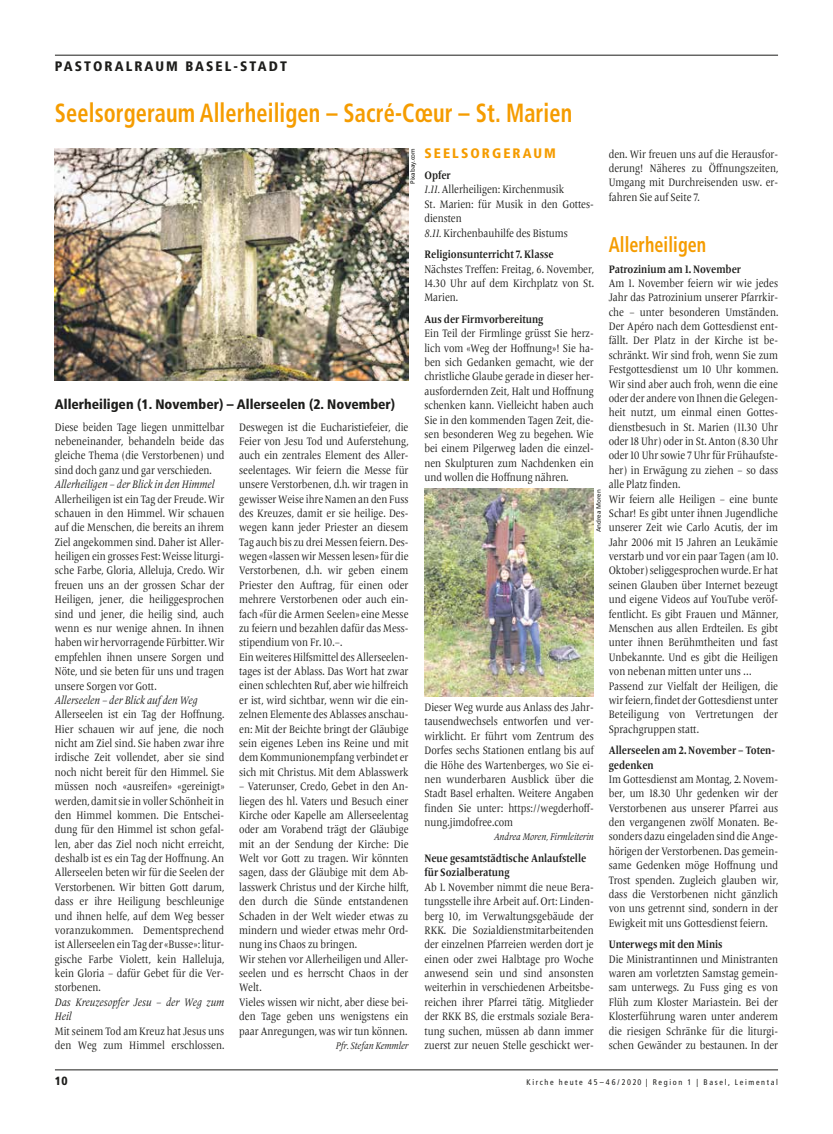
<style>
.page{position:relative;width:833px;height:1134px;background:#fff}
.page>*{position:absolute;margin:0;border:0;box-sizing:border-box;transform-origin:0 0}
.t1{font:700 condensed 26.25px "Frutiger";letter-spacing:.005em;color:#f59c00;scale:.85 1}
.t2{font:700 condensed 21.25px "Frutiger";letter-spacing:.005em;color:#f59c00;scale:.85 1}
.t3{font:900 condensed 13.75px "Frutiger";color:#1d1d1b}
.t4{font:900 condensed 13.75px "Frutiger";letter-spacing:.15em;color:#1d1d1b}
.t5{font:900 condensed 13.75px "Frutiger";letter-spacing:.15em;color:#f59c00}
.t6{font:900 condensed 11.88px "Frutiger";color:#1d1d1b}
.t7{font:11.25px/14.4px "Frutiger Serif LT Pro";color:#1d1d1b;text-align:justify;scale:.85 1}
.t8{font:700 11.25px/14.4px "Frutiger Serif LT Pro";color:#1d1d1b;scale:.85 1}
.t9{font:italic 11.25px/14.4px "Frutiger Serif LT Pro";color:#1d1d1b;scale:.85 1}
.t10{font:italic 10px "Frutiger Serif LT Pro";color:#1d1d1b;scale:.85 1}
.t11{font:condensed 8.12px "Frutiger";letter-spacing:.2em;color:#1d1d1b}
.t12{font:6.25px "Frutiger";color:#1d1d1b}
.s1{font-weight:700}
.s2{font-style:italic}
</style>
<div class="page">
<hr style="left:55px;top:1070px;width:723px;height:1px;background:#1d1d1b">
<hr style="left:55px;top:55px;width:723px;height:1px;background:#1d1d1b">
<img style="left:55px;top:148px;width:353px;height:232px">
<img style="left:424px;top:488px;width:170px;height:208px">
<p class="t4" style="left:55px;top:58px;width:233px">PASTORALRAUM BASEL-STADT</p>
<h1 class="t1" style="left:55px;top:97px;width:610px">Seelsorgeraum Allerheiligen – Sacré-Cœur – St. Marien</h1>
<p class="t5" style="left:424px;top:144px;width:133px">SEELSORGERAUM</p>
<p class="t7" style="left:424px;top:168px;width:201px;text-align:left"><span class="s1">Opfer<br></span><span class="s2">1.11.</span> Allerheiligen: Kirchenmusik<br>St. Marien: für Musik in den Gottes&shy;diensten<br><span class="s2">8.11.</span> Kirchenbauhilfe des Bistums</p>
<p class="t8" style="left:424px;top:247px;width:153px">Religionsunterricht 7. Klasse</p>
<p class="t7" style="left:424px;top:262px;width:201px">Nächstes Treffen: Freitag, 6. November, 14.30 Uhr auf dem Kirchplatz von St.<br>Marien.</p>
<p class="t8" style="left:424px;top:312px;width:141px">Aus der Firmvorbereitung</p>
<p class="t7" style="left:424px;top:326px;width:201px">Ein Teil der Firmlinge grüsst Sie herz&shy;lich vom «Weg der Hoffnung»! Sie ha&shy;ben sich Gedanken gemacht, wie der christliche Glaube gerade in dieser her&shy;ausfordernden Zeit, Halt und Hoffnung schenken kann. Vielleicht haben auch Sie in den kommenden Tagen Zeit, die&shy;sen besonderen Weg zu begehen. Wie bei einem Pilgerweg laden die einzel&shy;nen Skulpturen zum Nachdenken ein und wollen die Hoffnung nähren.</p>
<p class="t12" style="left:409px;top:184px;width:37px;rotate:-90deg">Pixabay.com</p>
<p class="t7" style="left:609px;top:147px;width:201px">den. Wir freuen uns auf die Herausfor&shy;derung! Näheres zu Öffnungszeiten, Umgang mit Durchreisenden usw. er&shy;fahren Sie auf Seite 7.</p>
<h2 class="t2" style="left:609px;top:232px;width:116px">Allerheiligen</h2>
<p class="t8" style="left:609px;top:262px;width:157px">Patrozinium am 1. November</p>
<p class="t7" style="left:609px;top:276px;width:201px;text-align:left">Am 1. November feiern wir wie jedes Jahr das Patrozinium unserer Pfarrkir&shy;che – unter besonderen Umständen.<br>Der Apéro nach dem Gottesdienst ent&shy;fällt. Der Platz in der Kirche ist be&shy;schränkt. Wir sind froh, wenn Sie zum Festgottesdienst um 10 Uhr kommen.<br>Wir sind aber auch froh, wenn die eine oder der andere von Ihnen die Gelegen&shy;heit nutzt, um einmal einen Gottes&shy;dienstbesuch in St. Marien (11.30 Uhr oder 18 Uhr) oder in St. Anton (8.30 Uhr oder 10 Uhr sowie 7 Uhr für Frühaufste&shy;her) in Erwägung zu ziehen – so dass alle Platz finden.<br>Wir feiern alle Heiligen – eine bunte Schar! Es gibt unter ihnen Jugendliche unserer Zeit wie Carlo Acutis, der im Jahr 2006 mit 15 Jahren an Leukämie verstarb und vor ein paar Tagen (am 10.<br>Oktober) seliggesprochen wurde. Er hat seinen Glauben über Internet bezeugt und eigene Videos auf YouTube veröf&shy;fentlicht. Es gibt Frauen und Männer, Menschen aus allen Erdteilen. Es gibt unter ihnen Berühmtheiten und fast Unbekannte. Und es gibt die Heiligen von nebenan mitten unter uns … Passend zur Vielfalt der Heiligen, die wir feiern, findet der Gottesdienst unter Beteiligung von Vertretungen der Sprachgruppen statt.</p>
<p class="t8" style="left:609px;top:743px;width:197px">Allerseelen am 2. November – Toten&shy;gedenken</p>
<p class="t7" style="left:609px;top:772px;width:201px">Im Gottesdienst am Montag, 2. Novem&shy;ber, um 18.30 Uhr gedenken wir der Verstorbenen aus unserer Pfarrei aus den vergangenen zwölf Monaten. Be&shy;sonders dazu eingeladen sind die Ange&shy;hörigen der Verstorbenen. Das gemein&shy;same Gedenken möge Hoffnung und Trost spenden. Zugleich glauben wir, dass die Verstorbenen nicht gänzlich von uns getrennt sind, sondern in der Ewigkeit mit uns Gottesdienst feiern.</p>
<p class="t8" style="left:609px;top:937px;width:135px">Unterwegs mit den Minis</p>
<p class="t7" style="left:609px;top:952px;width:201px">Die Ministrantinnen und Ministranten waren am vorletzten Samstag gemein&shy;sam unterwegs. Zu Fuss ging es von Flüh zum Kloster Mariastein. Bei der Klosterführung waren unter anderem die riesigen Schränke für die liturgi&shy;schen Gewänder zu bestaunen. In der</p>
<p class="t3" style="left:55px;top:396px;width:342px">Allerheiligen (1. November) – Allerseelen (2. November)</p>
<p class="t7" style="left:55px;top:420px;width:201px">Diese beiden Tage liegen unmittelbar nebeneinander, behandeln beide das gleiche Thema (die Verstorbenen) und sind doch ganz und gar verschieden.</p>
<p class="t9" style="left:55px;top:477px;width:189px">Allerheiligen – der Blick in den Himmel</p>
<p class="t7" style="left:55px;top:492px;width:201px">Allerheiligen ist ein Tag der Freude. Wir schauen in den Himmel. Wir schauen auf die Menschen, die bereits an ihrem Ziel angekommen sind. Daher ist Aller&shy;heiligen ein grosses Fest: Weisse liturgi&shy;sche Farbe, Gloria, Alleluja, Credo. Wir freuen uns an der grossen Schar der Heiligen, jener, die heiliggesprochen sind und jener, die heilig sind, auch wenn es nur wenige ahnen. In ihnen haben wir hervorragende Fürbitter. Wir empfehlen ihnen unsere Sorgen und Nöte, und sie beten für uns und tragen unsere Sorgen vor Gott.</p>
<p class="t9" style="left:55px;top:693px;width:169px">Allerseelen – der Blick auf den Weg</p>
<p class="t7" style="left:55px;top:707px;width:201px">Allerseelen ist ein Tag der Hoffnung.<br>Hier schauen wir auf jene, die noch nicht am Ziel sind. Sie haben zwar ihre irdische Zeit vollendet, aber sie sind noch nicht bereit für den Himmel. Sie müssen noch «ausreifen» «gereinigt» werden, damit sie in voller Schönheit in den Himmel kommen. Die Entschei&shy;dung für den Himmel ist schon gefal&shy;len, aber das Ziel noch nicht erreicht, deshalb ist es ein Tag der Hoffnung. An Allerseelen beten wir für die Seelen der Verstorbenen. Wir bitten Gott darum, dass er ihre Heiligung beschleunige und ihnen helfe, auf dem Weg besser voranzukommen. Dementsprechend ist Allerseelen ein Tag der «Busse»: litur&shy;gische Farbe Violett, kein Halleluja, kein Gloria – dafür Gebet für die Ver&shy;storbenen.</p>
<p class="t9" style="left:55px;top:995px;width:201px">Das Kreuzesopfer Jesu – der Weg zum<br>Heil</p>
<p class="t7" style="left:55px;top:1024px;width:201px">Mit seinem Tod am Kreuz hat Jesus uns den Weg zum Himmel erschlossen.</p>
<p class="t7" style="left:239px;top:420px;width:201px;text-align:left">Deswegen ist die Eucharistiefeier, die Feier von Jesu Tod und Auferstehung, auch ein zentrales Element des Aller&shy;seelentages. Wir feiern die Messe für unsere Verstorbenen, d.h. wir tragen in gewisser Weise ihre Namen an den Fuss des Kreuzes, damit er sie heilige. Des&shy;wegen kann jeder Priester an diesem Tag auch bis zu drei Messen feiern. Des&shy;wegen «lassen wir Messen lesen» für die Verstorbenen, d.h. wir geben einem Priester den Auftrag, für einen oder mehrere Verstorbenen oder auch ein&shy;fach «für die Armen Seelen» eine Messe zu feiern und bezahlen dafür das Mess&shy;stipendium von Fr. 10.–.<br>Ein weiteres Hilfsmittel des Allerseelen&shy;tages ist der Ablass. Das Wort hat zwar einen schlechten Ruf, aber wie hilfreich er ist, wird sichtbar, wenn wir die ein&shy;zelnen Elemente des Ablasses anschau&shy;en: Mit der Beichte bringt der Gläubige sein eigenes Leben ins Reine und mit dem Kommunionempfang verbindet er sich mit Christus. Mit dem Ablasswerk</p>
<p class="t7" style="left:239px;top:779px;width:201px;text-align:left">– Vaterunser, Credo, Gebet in den An&shy;liegen des hl. Vaters und Besuch einer Kirche oder Kapelle am Allerseelentag oder am Vorabend trägt der Gläubige mit an der Sendung der Kirche: Die Welt vor Gott zu tragen. Wir könnten sagen, dass der Gläubige mit dem Ab&shy;lasswerk Christus und der Kirche hilft, den durch die Sünde entstandenen Schaden in der Welt wieder etwas zu mindern und wieder etwas mehr Ord&shy;nung ins Chaos zu bringen.<br>Wir stehen vor Allerheiligen und Aller&shy;seelen und es herrscht Chaos in der Welt.<br>Vieles wissen wir nicht, aber diese bei&shy;den Tage geben uns wenigstens ein paar Anregungen, was wir tun können.</p>
<p class="t10" style="left:336px;top:1039px;width:87px">Pfr. Stefan Kemmler</p>
<p class="t12" style="left:595px;top:532px;width:44px;rotate:-90deg">Andrea Moren</p>
<p class="t7" style="left:424px;top:700px;width:201px">Dieser Weg wurde aus Anlass des Jahr&shy;tausendwechsels entworfen und ver&shy;wirklicht. Er führt vom Zentrum des Dorfes sechs Stationen entlang bis auf die Höhe des Wartenberges, wo Sie ei&shy;nen wunderbaren Ausblick über die Stadt Basel erhalten. Weitere Angaben finden Sie unter: https://wegderhoff&shy;nung.jimdofree.com</p>
<p class="t10" style="left:494px;top:831px;width:119px">Andrea Moren, Firmleiterin</p>
<p class="t8" style="left:424px;top:851px;width:192px">Neue gesamtstädtische Anlaufstelle für Sozialberatung</p>
<p class="t7" style="left:424px;top:880px;width:201px">Ab 1. November nimmt die neue Bera&shy;tungsstelle ihre Arbeit auf. Ort: Linden&shy;berg 10, im Verwaltungsgebäude der RKK. Die Sozialdienstmitarbeitenden der einzelnen Pfarreien werden dort je einen oder zwei Halbtage pro Woche anwesend sein und sind ansonsten weiterhin in verschiedenen Arbeitsbe&shy;reichen ihrer Pfarrei tätig. Mitglieder der RKK BS, die erstmals soziale Bera&shy;tung suchen, müssen ab dann immer zuerst zur neuen Stelle geschickt wer-</p>
<p class="t6" style="left:55px;top:1074px;width:14px">10</p>
<p class="t11" style="left:526px;top:1077px;width:253px">Kirche heute 45–46/2020 | Region 1 | Basel, Leimental</p>
</div>
